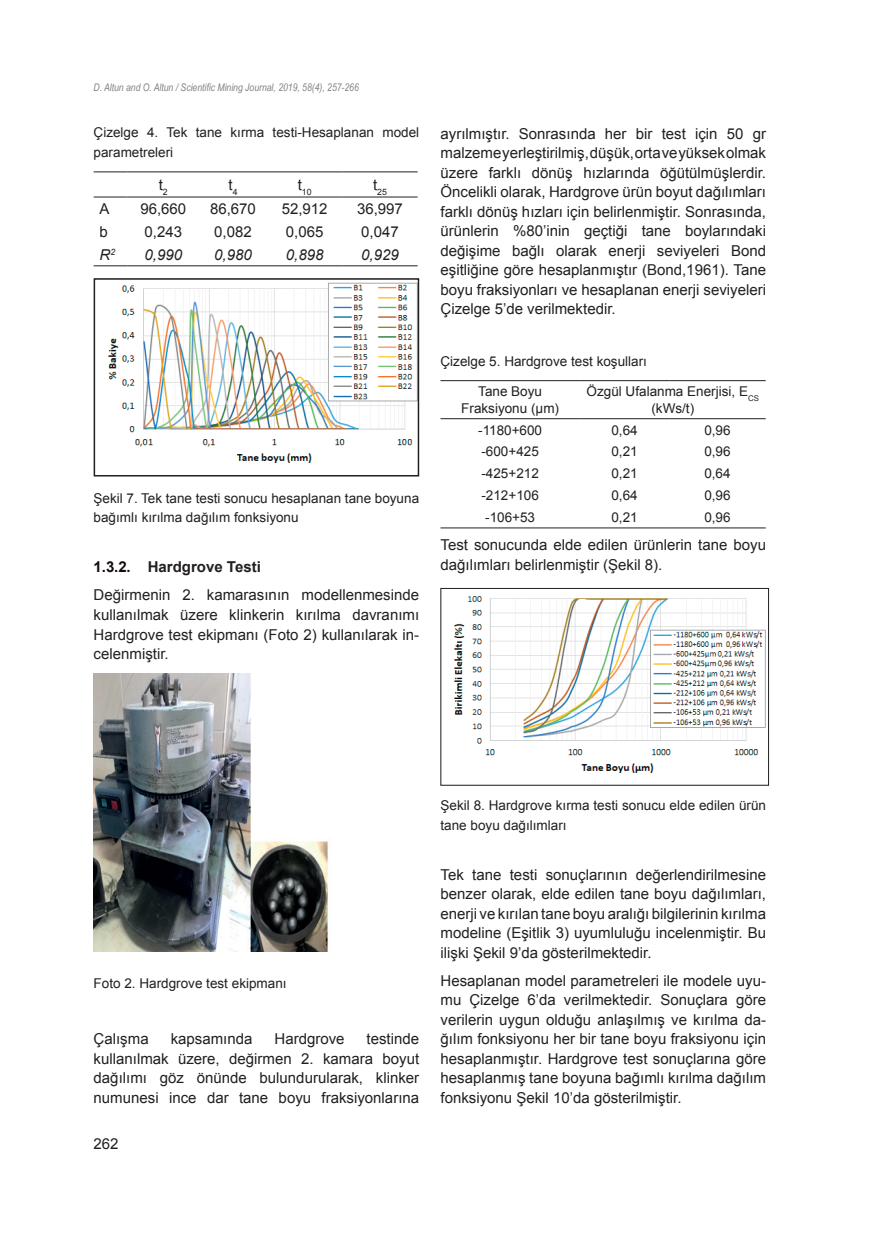
<style>
.page{position:relative;width:881px;height:1234px;background:#fff}
.page>*{position:absolute;margin:0;border:0;box-sizing:border-box;transform-origin:0 0}
.t1{font:15px/19.5px "Arial";color:#231f20;text-align:justify}
.t2{font:italic 15px "Arial";color:#231f20}
.t3{font:13.5px/19.5px "Arial";color:#231f20}
.t4{font:italic 10.5px "Arial Narrow";color:#808285}
.t5{font:8.7px "Arial";color:#231f20}
.s1{font-weight:700;color:#130c13}
.s2{font-weight:700}
</style>
<div class="page">
<hr style="left:128px;top:171px;width:71px;height:1px;background:#231f20">
<hr style="left:199px;top:171px;width:68px;height:1px;background:#231f20">
<hr style="left:267px;top:171px;width:75px;height:1px;background:#231f20">
<hr style="left:342px;top:171px;width:75px;height:1px;background:#231f20">
<hr style="left:94px;top:196px;width:34px;height:1px;background:#231f20">
<hr style="left:128px;top:196px;width:71px;height:1px;background:#231f20">
<hr style="left:199px;top:196px;width:68px;height:1px;background:#231f20">
<hr style="left:267px;top:196px;width:75px;height:1px;background:#231f20">
<hr style="left:342px;top:196px;width:75px;height:1px;background:#231f20">
<hr style="left:94px;top:265px;width:34px;height:1px;background:#231f20">
<hr style="left:128px;top:265px;width:71px;height:1px;background:#231f20">
<hr style="left:199px;top:265px;width:68px;height:1px;background:#231f20">
<hr style="left:267px;top:265px;width:75px;height:1px;background:#231f20">
<hr style="left:342px;top:265px;width:75px;height:1px;background:#231f20">
<hr style="left:94px;top:171px;width:34px;height:1px;background:#231f20">
<img style="left:107px;top:282px;width:309px;height:181px">
<div style="left:94px;top:278px;width:325px;height:198px;border:2px solid #231f20"></div>
<img style="left:94px;top:673px;width:234px;height:278px">
<hr style="left:440px;top:380px;width:139px;height:1px;background:#231f20">
<hr style="left:579px;top:380px;width:90px;height:1px;background:#231f20">
<hr style="left:669px;top:380px;width:96px;height:1px;background:#231f20">
<hr style="left:440px;top:418px;width:139px;height:1px;background:#231f20">
<hr style="left:579px;top:418px;width:90px;height:1px;background:#231f20">
<hr style="left:669px;top:418px;width:96px;height:1px;background:#231f20">
<hr style="left:440px;top:527px;width:139px;height:1px;background:#231f20">
<hr style="left:579px;top:527px;width:90px;height:1px;background:#231f20">
<hr style="left:669px;top:527px;width:96px;height:1px;background:#231f20">
<img style="left:453px;top:596px;width:313px;height:177px">
<div style="left:440px;top:588px;width:328px;height:197px;border:1px solid #231f20"></div>
<p class="t4" style="left:94px;top:80px;width:266px">D. Altun and O. Altun / Scientific Mining Journal, 2019, 58(4), 257-266</p>
<p class="t3" style="left:94px;top:123px;width:327px">Çizelge 4. Tek tane kırma testi-Hesaplanan model parametreleri</p>
<p class="t1" style="left:159px;top:175px;width:11px">t<sub>2</sub></p>
<p class="t1" style="left:228px;top:175px;width:11px">t<sub>4</sub></p>
<p class="t5" style="left:297px;top:186px;width:15px"><sup>t</sup>10</p>
<p class="t5" style="left:373px;top:186px;width:15px"><sup>t</sup>25</p>
<p class="t1" style="left:100px;top:199px;width:12px">A</p>
<p class="t1" style="left:140px;top:199px;width:47px">96,660</p>
<p class="t1" style="left:210px;top:199px;width:47px">86,670</p>
<p class="t1" style="left:281px;top:199px;width:47px">52,912</p>
<p class="t1" style="left:357px;top:199px;width:47px">36,997</p>
<p class="t1" style="left:100px;top:222px;width:10px">b</p>
<p class="t1" style="left:144px;top:222px;width:39px">0,243</p>
<p class="t1" style="left:214px;top:222px;width:39px">0,082</p>
<p class="t1" style="left:286px;top:222px;width:39px">0,065</p>
<p class="t1" style="left:361px;top:222px;width:39px">0,047</p>
<p class="t2" style="left:100px;top:245px;width:17px">R<sup>2</sup></p>
<p class="t2" style="left:144px;top:245px;width:39px">0,990</p>
<p class="t2" style="left:214px;top:245px;width:39px">0,980</p>
<p class="t2" style="left:286px;top:245px;width:39px">0,898</p>
<p class="t2" style="left:361px;top:245px;width:39px">0,929</p>
<p class="t3" style="left:94px;top:488px;width:327px">Şekil 7. Tek tane testi sonucu hesaplanan tane boyuna bağımlı kırılma dağılım fonksiyonu</p>
<p class="t1" style="left:94px;top:553px;width:327px;line-height:28px"><span class="s1">1.3.2.</span> <span class="s2">Hardgrove Testi<br></span>Değirmenin 2. kamarasının modellenmesinde</p>
<p class="t1" style="left:94px;top:605px;width:327px">kullanılmak üzere klinkerin kırılma davranımı Hardgrove test ekipmanı (Foto 2) kullanılarak in&shy;celenmiştir.</p>
<p class="t1" style="left:440px;top:124px;width:327px">ayrılmıştır. Sonrasında her bir test için 50 gr malzeme yerleştirilmiş, düşük, orta ve yüksek olmak üzere farklı dönüş hızlarında öğütülmüşlerdir.<br>Öncelikli olarak, Hardgrove ürün boyut dağılımları farklı dönüş hızları için belirlenmiştir. Sonrasında, ürünlerin %80’inin geçtiği tane boylarındaki değişime bağlı olarak enerji seviyeleri Bond eşitliğine göre hesaplanmıştır (Bond,1961). Tane boyu fraksiyonları ve hesaplanan enerji seviyeleri Çizelge 5’de verilmektedir.</p>
<p class="t3" style="left:440px;top:351px;width:208px">Çizelge 5. Hardgrove test koşulları</p>
<p class="t3" style="left:461px;top:383px;width:99px;line-height:16.2px;text-align:center">Tane Boyu<br>Fraksiyonu (µm)</p>
<p class="t3" style="left:586px;top:383px;width:174px;line-height:16.2px;text-align:center">Özgül Ufalanma Enerjisi, E<sub>CS </sub>(kWs/t)</p>
<p class="t3" style="left:478px;top:420px;width:65px">-1180+600</p>
<p class="t3" style="left:611px;top:420px;width:28px">0,64</p>
<p class="t3" style="left:704px;top:420px;width:28px">0,96</p>
<p class="t3" style="left:481px;top:442px;width:59px">-600+425</p>
<p class="t3" style="left:611px;top:442px;width:28px">0,21</p>
<p class="t3" style="left:704px;top:442px;width:28px">0,96</p>
<p class="t3" style="left:481px;top:464px;width:59px">-425+212</p>
<p class="t3" style="left:611px;top:464px;width:28px">0,21</p>
<p class="t3" style="left:704px;top:464px;width:28px">0,64</p>
<p class="t3" style="left:481px;top:485px;width:59px">-212+106</p>
<p class="t3" style="left:611px;top:485px;width:28px">0,64</p>
<p class="t3" style="left:704px;top:485px;width:28px">0,96</p>
<p class="t3" style="left:485px;top:507px;width:51px">-106+53</p>
<p class="t3" style="left:611px;top:507px;width:28px">0,21</p>
<p class="t3" style="left:704px;top:507px;width:28px">0,96</p>
<p class="t1" style="left:440px;top:535px;width:327px">Test sonucunda elde edilen ürünlerin tane boyu dağılımları belirlenmiştir (Şekil 8).</p>
<p class="t3" style="left:94px;top:973px;width:194px">Foto 2. Hardgrove test ekipmanı</p>
<p class="t1" style="left:94px;top:1029px;width:57px">Çalışma</p>
<p class="t1" style="left:171px;top:1029px;width:83px">kapsamında</p>
<p class="t1" style="left:274px;top:1029px;width:72px">Hardgrove</p>
<p class="t1" style="left:94px;top:1029px;width:327px;text-indent:273px">testinde kullanılmak üzere, değirmen 2. kamara boyut dağılımı göz önünde bulundurularak, klinker numunesi ince dar tane boyu fraksiyonlarına</p>
<p class="t1" style="left:94px;top:1133px;width:27px">262</p>
<p class="t3" style="left:440px;top:795px;width:327px">Şekil 8. Hardgrove kırma testi sonucu elde edilen ürün tane boyu dağılımları</p>
<p class="t1" style="left:440px;top:864px;width:327px">Tek tane testi sonuçlarının değerlendirilmesine benzer olarak, elde edilen tane boyu dağılımları, enerji ve kırılan tane boyu aralığı bilgilerinin kırılma modeline (Eşitlik 3) uyumluluğu incelenmiştir. Bu ilişki Şekil 9’da gösterilmektedir.</p>
<p class="t1" style="left:440px;top:970px;width:327px">Hesaplanan model parametreleri ile modele uyu&shy;mu Çizelge 6’da verilmektedir. Sonuçlara göre verilerin uygun olduğu anlaşılmış ve kırılma da&shy;ğılım fonksiyonu her bir tane boyu fraksiyonu için hesaplanmıştır. Hardgrove test sonuçlarına göre hesaplanmış tane boyuna bağımlı kırılma dağılım fonksiyonu Şekil 10’da gösterilmiştir.</p>
</div>
